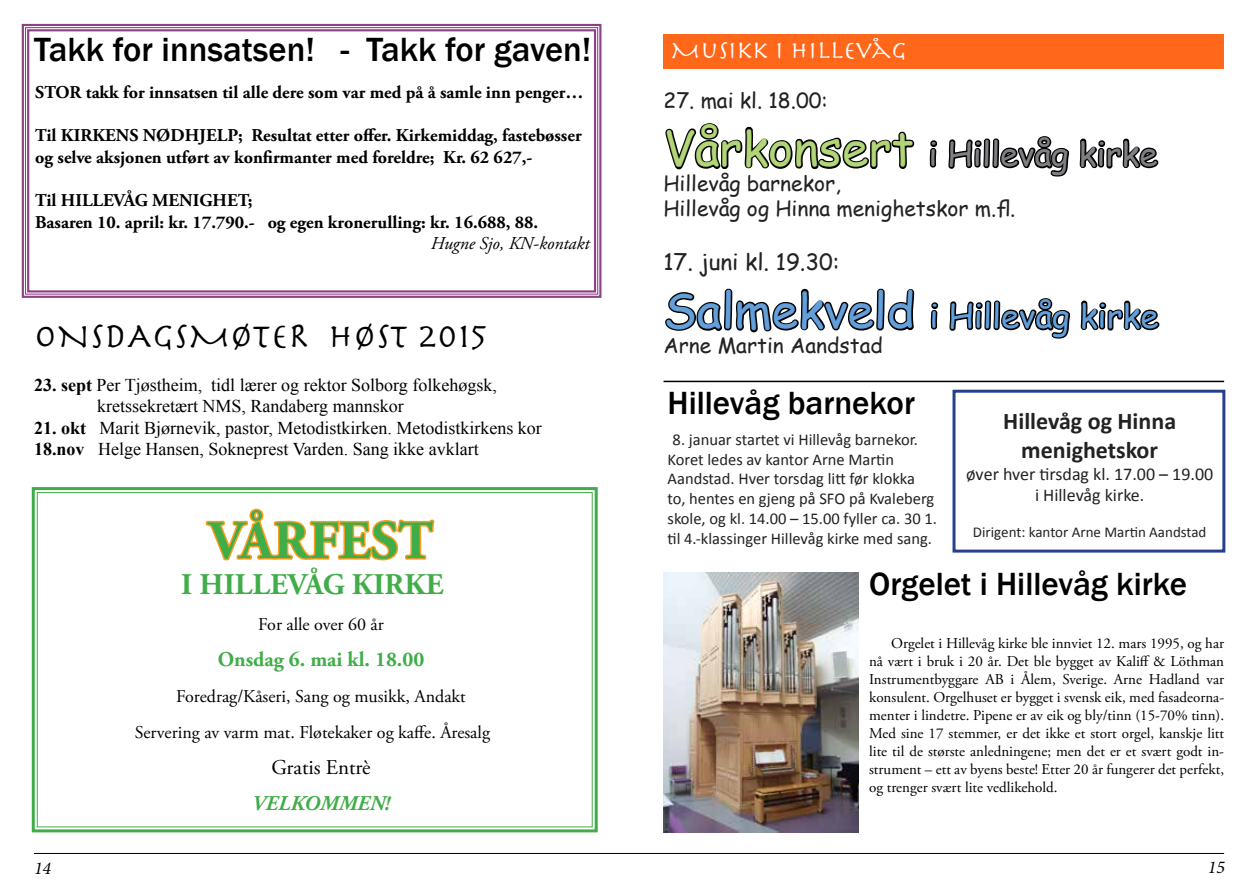
<style>
.page{position:relative;width:1259px;height:893px;background:#fff}
.page>*{position:absolute;margin:0;border:0;box-sizing:border-box;transform-origin:0 0}
.t1{font:700 54px "Adobe Garamond Pro";color:#41ad49}
.t2{font:36px "Herculanum";color:#000}
.t3{font:500 34.5px "Franklin Gothic";color:#000}
.t4{font:500 33px "Franklin Gothic";color:#000}
.t5{font:33px "Comic Sans MS";color:#807f83}
.t6{font:33px "Comic Sans MS";color:#639fdb}
.t7{font:700 30px "Adobe Garamond Pro";color:#41ad49}
.t8{font:25.5px "Herculanum";color:#fff}
.t9{font:700 24px/28.8px "Calibri";color:#222;text-align:center}
.t10{font:22.5px "Comic Sans MS";color:#222}
.t11{font:21px/25.2px "Comic Sans MS";color:#222}
.t12{font:700 21px "Adobe Garamond Pro";color:#41ad49}
.t13{font:21px "Adobe Garamond Pro";color:#000}
.t14{font:italic 700 21px "Adobe Garamond Pro";color:#41ad49}
.t15{font:700 18px/21.6px "Adobe Garamond Pro";color:#000}
.t16{font:18px/21.6px "Times New Roman";color:#000}
.t17{font:18px/36px "Adobe Garamond Pro";letter-spacing:-.005em;color:#000}
.t18{font:18px/21.6px "Calibri";color:#222;text-align:center}
.t19{font:italic 18px "Adobe Garamond Pro";color:#000}
.t20{font:italic 18px "Minion Pro";color:#000}
.t21{font:16.5px/19.8px "Calibri";color:#222}
.t22{font:15px/18px "Adobe Garamond Pro";color:#000;text-align:justify}
.t23{font:15px "Calibri";color:#222}
.s1{font-weight:700}
.s2{font-size:48px;color:#b1d577}
.s3{font-size:48px}
</style>
<div class="page">
<hr style="left:34px;top:853px;width:1190px;height:1px;background:#000">
<svg style="left:31px;top:487px;width:567px;height:346px"></svg>
<hr style="left:663px;top:381px;width:561px;height:1px;background:#000">
<div style="left:952px;top:390px;width:273px;height:163px;border:3px solid #25408f"></div>
<svg style="left:663px;top:68px;width:253px;height:102px"></svg>
<svg style="left:929px;top:140px;width:9px;height:28px"></svg>
<svg style="left:948px;top:136px;width:121px;height:41px"></svg>
<svg style="left:665px;top:288px;width:250px;height:45px"></svg>
<svg style="left:930px;top:302px;width:9px;height:28px"></svg>
<svg style="left:949px;top:298px;width:121px;height:41px"></svg>
<svg style="left:1077px;top:138px;width:84px;height:415px"></svg>
<div style="left:663px;top:34px;width:561px;height:34px;background:#ff671b"></div>
<img style="left:663px;top:572px;width:195px;height:260px">
<svg style="left:21px;top:23px;width:581px;height:275px"></svg>
<div style="left:25px;top:27px;width:573px;height:268px;border:1px solid #8e4085"></div>
<div style="left:27px;top:29px;width:569px;height:263px;border:2px solid #8e4085"></div>
<h3 class="t3" style="left:34px;top:28px;width:559px">Takk for innsatsen! - Takk for gaven!</h3>
<p class="t15" style="left:35px;top:82px;width:549px">STOR takk for innsatsen til alle dere som var med på å samle inn penger…</p>
<p class="t15" style="left:35px;top:125px;width:548px">Til KIRKENS NØDHJELP; Resultat etter offer. Kirkemiddag, fastebøsser og selve aksjonen utført av konfirmanter med foreldre; Kr. 62 627,-</p>
<p class="t15" style="left:35px;top:190px;width:504px">Til HILLEVÅG MENIGHET;<br>Basaren 10. april: kr. 17.790.- og egen kronerulling: kr. 16.688, 88.</p>
<p class="t19" style="left:431px;top:233px;width:160px">Hugne Sjo, KN-kontakt</p>
<h2 class="t2" style="left:34px;top:313px;width:455px">ONSDAGSMØTER HØST 2015</h2>
<p class="t16" style="left:97px;top:374px;width:401px;text-indent:-63px"><span class="s1">23. sept</span> Per Tjøstheim, tidl lærer og rektor Solborg folkehøgsk, kretssekretært NMS, Randaberg mannskor</p>
<p class="t16" style="left:34px;top:417px;width:509px"><span class="s1">21. okt</span> Marit Bjørnevik, pastor, Metodistkirken. Metodistkirkens kor<br><span class="s1">18.nov</span> Helge Hansen, Sokneprest Varden. Sang ikke avklart</p>
<h1 class="t1" style="left:209px;top:509px;width:225px">VÅRFEST</h1>
<h3 class="t7" style="left:181px;top:567px;width:264px">I HILLEVÅG KIRKE</h3>
<p class="t17" style="left:258px;top:607px;width:127px">For alle over 60 år</p>
<h3 class="t12" style="left:218px;top:647px;width:208px">Onsdag 6. mai kl. 18.00</h3>
<p class="t17" style="left:135px;top:679px;width:357px;text-indent:41px">Foredrag/Kåseri, Sang og musikk, Andakt<br>Servering av varm mat. Fløtekaker og kaffe. Åresalg</p>
<h3 class="t13" style="left:271px;top:755px;width:101px">Gratis Entrè</h3>
<h3 class="t14" style="left:252px;top:791px;width:140px">VELKOMMEN!</h3>
<h3 class="t8" style="left:670px;top:34px;width:238px">MUSIKK I HILLEVÅG</h3>
<h3 class="t11" style="left:663px;top:87px;width:166px">27. mai kl. 18.00:</h3>
<h3 class="t5" style="left:663px;top:130px;width:495px"><span class="s2">Vårkonsert</span> i Hillevåg kirke</h3>
<h3 class="t11" style="left:663px;top:170px;width:353px">Hillevåg barnekor,<br>Hillevåg og Hinna menighetskor m.fl.</h3>
<h3 class="t10" style="left:663px;top:246px;width:178px">17. juni kl. 19.30:</h3>
<h3 class="t6" style="left:663px;top:292px;width:496px"><span class="s3">Salmekveld</span> i Hillevåg kirke</h3>
<h3 class="t11" style="left:663px;top:332px;width:221px">Arne Martin Aandstad</h3>
<h3 class="t4" style="left:667px;top:382px;width:249px">Hillevåg barnekor</h3>
<p class="t21" style="left:667px;top:429px;width:271px;text-indent:5px">8. januar startet vi Hillevåg barnekor.<br>Koret ledes av kantor Arne Martin Aandstad. Hver torsdag litt før klokka to, hentes en gjeng på SFO på Kvaleberg skole, og kl. 14.00 – 15.00 fyller ca. 30 1. til 4.-klassinger Hillevåg kirke med sang.</p>
<h3 class="t9" style="left:1003px;top:407px;width:174px">Hillevåg og Hinna menighetskor</h3>
<p class="t18" style="left:966px;top:463px;width:249px">øver hver tirsdag kl. 17.00 – 19.00 i Hillevåg kirke.</p>
<p class="t23" style="left:973px;top:523px;width:235px">Dirigent: kantor Arne Martin Aandstad</p>
<h3 class="t4" style="left:869px;top:564px;width:319px">Orgelet i Hillevåg kirke</h3>
<p class="t22" style="left:869px;top:635px;width:356px;text-indent:22px">Orgelet i Hillevåg kirke ble innviet 12. mars 1995, og har nå vært i bruk i 20 år. Det ble bygget av Kaliff &amp; Löthman Instrumentbyggare AB i Ålem, Sverige. Arne Hadland var konsulent. Orgelhuset er bygget i svensk eik, med fasadeorna&shy;menter i lindetre. Pipene er av eik og bly/tinn (15-70% tinn).<br>Med sine 17 stemmer, er det ikke et stort orgel, kanskje litt lite til de største anledningene; men det er et svært godt in&shy;strument – ett av byens beste! Etter 20 år fungerer det perfekt, og trenger svært lite vedlikehold.</p>
<p class="t20" style="left:34px;top:856px;width:19px">14</p>
<p class="t20" style="left:1207px;top:855px;width:19px">15</p>
</div>
